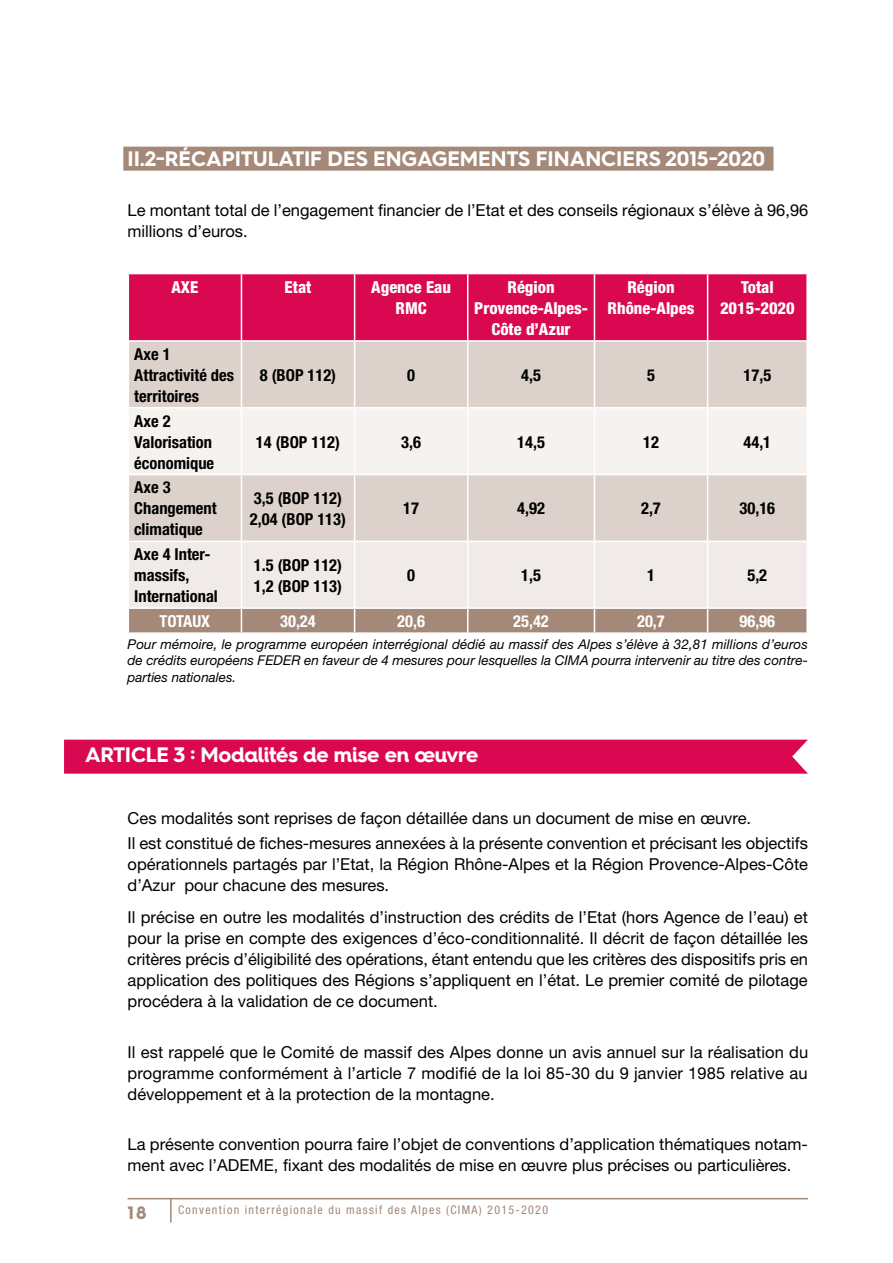
<style>
.page{position:relative;width:893px;height:1263px;background:#fff}
.page>*{position:absolute;margin:0;border:0;box-sizing:border-box;transform-origin:0 0}
.t1{font:700 21px "Hurme Geometric Sans 4";color:#fff}
.t2{font:700 18px "Hurme Geometric Sans 4";color:#a48878}
.t3{font:16.5px/21px "Helvetica Neue";color:#000}
.t4{font:700 condensed 16.5px/21px "Helvetica Neue";color:#000}
.t5{font:800 condensed 16.5px/21px "Helvetica Neue";color:#fff;text-align:center}
.t6{font:700 condensed 16.5px "Helvetica Neue";color:#fff}
.t7{font:italic 13.5px/16.5px "Helvetica Neue";color:#000;text-align:justify}
.t8{font:condensed 12px "Helvetica Neue";letter-spacing:.11em;color:#a48878}
</style>
<div class="page">
<hr style="left:128px;top:1198px;width:680px;height:1px;background:#a48878">
<hr style="left:170px;top:1199px;width:2px;height:23px;background:#a48878">
<div style="left:123px;top:147px;width:650px;height:24px;background:#a48878"></div>
<div style="left:129px;top:274px;width:677px;height:66px;background:#d90851"></div>
<div style="left:129px;top:342px;width:677px;height:199px;background:#dcd2cb"></div>
<div style="left:129px;top:408px;width:677px;height:66px;background:#f5f2f0"></div>
<div style="left:129px;top:542px;width:677px;height:65px;background:#f0ebe9"></div>
<hr style="left:241px;top:274px;width:1px;height:66px;background:#fff">
<hr style="left:354px;top:274px;width:1px;height:66px;background:#fff">
<hr style="left:467px;top:274px;width:1px;height:66px;background:#fff">
<hr style="left:594px;top:274px;width:1px;height:66px;background:#fff">
<hr style="left:707px;top:274px;width:1px;height:66px;background:#fff">
<hr style="left:241px;top:342px;width:1px;height:65px;background:#fff">
<hr style="left:354px;top:342px;width:1px;height:65px;background:#fff">
<hr style="left:467px;top:342px;width:1px;height:65px;background:#fff">
<hr style="left:594px;top:342px;width:1px;height:65px;background:#fff">
<hr style="left:707px;top:342px;width:1px;height:65px;background:#fff">
<hr style="left:128px;top:407px;width:113px;height:1px;background:#fff">
<hr style="left:241px;top:407px;width:114px;height:1px;background:#fff">
<hr style="left:241px;top:408px;width:1px;height:66px;background:#fff">
<hr style="left:355px;top:407px;width:113px;height:1px;background:#fff">
<hr style="left:354px;top:408px;width:1px;height:66px;background:#fff">
<hr style="left:468px;top:407px;width:126px;height:1px;background:#fff">
<hr style="left:467px;top:408px;width:1px;height:66px;background:#fff">
<hr style="left:594px;top:407px;width:114px;height:1px;background:#fff">
<hr style="left:594px;top:408px;width:1px;height:66px;background:#fff">
<hr style="left:708px;top:407px;width:100px;height:1px;background:#fff">
<hr style="left:707px;top:408px;width:1px;height:66px;background:#fff">
<hr style="left:128px;top:474px;width:113px;height:1px;background:#fff">
<hr style="left:241px;top:474px;width:114px;height:1px;background:#fff">
<hr style="left:241px;top:475px;width:1px;height:66px;background:#fff">
<hr style="left:355px;top:474px;width:113px;height:1px;background:#fff">
<hr style="left:354px;top:475px;width:1px;height:66px;background:#fff">
<hr style="left:468px;top:474px;width:126px;height:1px;background:#fff">
<hr style="left:467px;top:475px;width:1px;height:66px;background:#fff">
<hr style="left:594px;top:474px;width:114px;height:1px;background:#fff">
<hr style="left:594px;top:475px;width:1px;height:66px;background:#fff">
<hr style="left:708px;top:474px;width:100px;height:1px;background:#fff">
<hr style="left:707px;top:475px;width:1px;height:66px;background:#fff">
<hr style="left:241px;top:542px;width:1px;height:65px;background:#fff">
<hr style="left:354px;top:542px;width:1px;height:65px;background:#fff">
<hr style="left:467px;top:542px;width:1px;height:65px;background:#fff">
<hr style="left:594px;top:542px;width:1px;height:65px;background:#fff">
<hr style="left:707px;top:542px;width:1px;height:65px;background:#fff">
<div style="left:129px;top:608px;width:677px;height:24px;background:#a48878"></div>
<div style="left:64px;top:740px;width:744px;height:34px;background:#d90851"></div>
<p class="t1" style="left:128px;top:144px;width:77px">II.2-RÉCAPI</p>
<p class="t1" style="left:241px;top:144px;width:26px">TULA</p>
<p class="t1" style="left:292px;top:144px;width:49px">TIF DES</p>
<p class="t1" style="left:373px;top:144px;width:89px">ENGAGEME</p>
<p class="t1" style="left:491px;top:144px;width:276px">NTS FINANCIE RS 2015-2020</p>
<p class="t3" style="left:128px;top:200px;width:682px">Le montant total de l’engagement financier de l’Etat et des conseils régionaux s’élève à 96,96 millions d’euros.</p>
<p class="t5" style="left:171px;top:276px;width:28px">AXE</p>
<p class="t5" style="left:285px;top:276px;width:28px">Etat</p>
<p class="t5" style="left:371px;top:276px;width:81px">Agence Eau<br>RMC</p>
<p class="t5" style="left:474px;top:276px;width:115px">Région<br>Provence-Alpes-<br>Côte d’Azur</p>
<p class="t5" style="left:608px;top:276px;width:88px">Région<br>Rhône-Alpes</p>
<p class="t5" style="left:720px;top:276px;width:76px">Total<br>2015-2020</p>
<p class="t4" style="left:134px;top:343px;width:101px">Axe 1<br>Attractivité des territoires</p>
<p class="t4" style="left:260px;top:364px;width:78px">8 (BOP 112)</p>
<p class="t4" style="left:407px;top:364px;width:9px">0</p>
<p class="t4" style="left:521px;top:364px;width:21px">4,5</p>
<p class="t4" style="left:647px;top:364px;width:9px">5</p>
<p class="t4" style="left:743px;top:364px;width:29px">17,5</p>
<p class="t4" style="left:134px;top:410px;width:81px">Axe 2<br>Valorisation économique</p>
<p class="t4" style="left:256px;top:431px;width:86px">14 (BOP 112)</p>
<p class="t4" style="left:401px;top:431px;width:21px">3,6</p>
<p class="t4" style="left:517px;top:431px;width:29px">14,5</p>
<p class="t4" style="left:643px;top:431px;width:17px">12</p>
<p class="t4" style="left:743px;top:431px;width:29px">44,1</p>
<p class="t4" style="left:134px;top:477px;width:84px">Axe 3<br>Changement climatique</p>
<p class="t4" style="left:250px;top:487px;width:98px">3,5 (BOP 112)<br>2,04 (BOP 113)</p>
<p class="t4" style="left:403px;top:498px;width:17px">17</p>
<p class="t4" style="left:517px;top:498px;width:29px">4,92</p>
<p class="t4" style="left:641px;top:498px;width:21px">2,7</p>
<p class="t4" style="left:739px;top:498px;width:37px">30,16</p>
<p class="t4" style="left:134px;top:544px;width:85px">Axe 4 Inter&shy;massifs,<br>International</p>
<p class="t4" style="left:254px;top:554px;width:90px">1.5 (BOP 112)<br>1,2 (BOP 113)</p>
<p class="t4" style="left:407px;top:565px;width:9px">0</p>
<p class="t4" style="left:521px;top:565px;width:21px">1,5</p>
<p class="t4" style="left:647px;top:565px;width:9px">1</p>
<p class="t4" style="left:747px;top:565px;width:21px">5,2</p>
<p class="t6" style="left:160px;top:611px;width:52px">TOTAUX</p>
<p class="t6" style="left:280px;top:611px;width:37px">30,24</p>
<p class="t6" style="left:397px;top:611px;width:29px">20,6</p>
<p class="t6" style="left:513px;top:611px;width:37px">25,42</p>
<p class="t6" style="left:637px;top:611px;width:29px">20,7</p>
<p class="t6" style="left:739px;top:611px;width:37px">96,96</p>
<p class="t7" style="left:128px;top:635px;width:682px">Pour mémoire, le programme européen interrégional dédié au massif des Alpes s’élève à 32,81 millions d’euros de crédits européens FEDER en faveur de 4 mesures pour lesquelles la CIMA pourra intervenir au titre des contre&shy;parties nationales.</p>
<p class="t1" style="left:85px;top:740px;width:52px">ARTICLE</p>
<p class="t1" style="left:174px;top:740px;width:306px">3 : MODALITÉS DE MISE EN ŒUVRE</p>
<p class="t3" style="left:128px;top:805px;width:682px;line-height:25.2px">Ces modalités sont reprises de façon détaillée dans un document de mise en œuvre.<br>Il est constitué de fiches-mesures annexées à la présente convention et précisant les objectifs</p>
<p class="t3" style="left:128px;top:854px;width:682px">opérationnels partagés par l’Etat, la Région Rhône-Alpes et la Région Provence-Alpes-Côte d’Azur pour chacune des mesures.</p>
<p class="t3" style="left:128px;top:906px;width:682px;text-align:justify">Il précise en outre les modalités d’instruction des crédits de l’Etat (hors Agence de l’eau) et pour la prise en compte des exigences d’éco-conditionnalité. Il décrit de façon détaillée les critères précis d’éligibilité des opérations, étant entendu que les critères des dispositifs pris en application des politiques des Régions s’appliquent en l’état. Le premier comité de pilotage procédera à la validation de ce document.</p>
<p class="t3" style="left:128px;top:1041px;width:682px;text-align:justify">Il est rappelé que le Comité de massif des Alpes donne un avis annuel sur la réalisation du programme conformément à l’article 7 modifié de la loi 85-30 du 9 janvier 1985 relative au développement et à la protection de la montagne.</p>
<p class="t3" style="left:128px;top:1133px;width:682px">La présente convention pourra faire l’objet de conventions d’application thématiques notam&shy;ment avec l’ADEME, fixant des modalités de mise en œuvre plus précises ou particulières.</p>
<p class="t2" style="left:128px;top:1200px;width:20px">18</p>
<p class="t8" style="left:178px;top:1202px;width:372px">Convention interrégionale du massif des Alpes (CIMA) 2015-2020</p>
</div>
